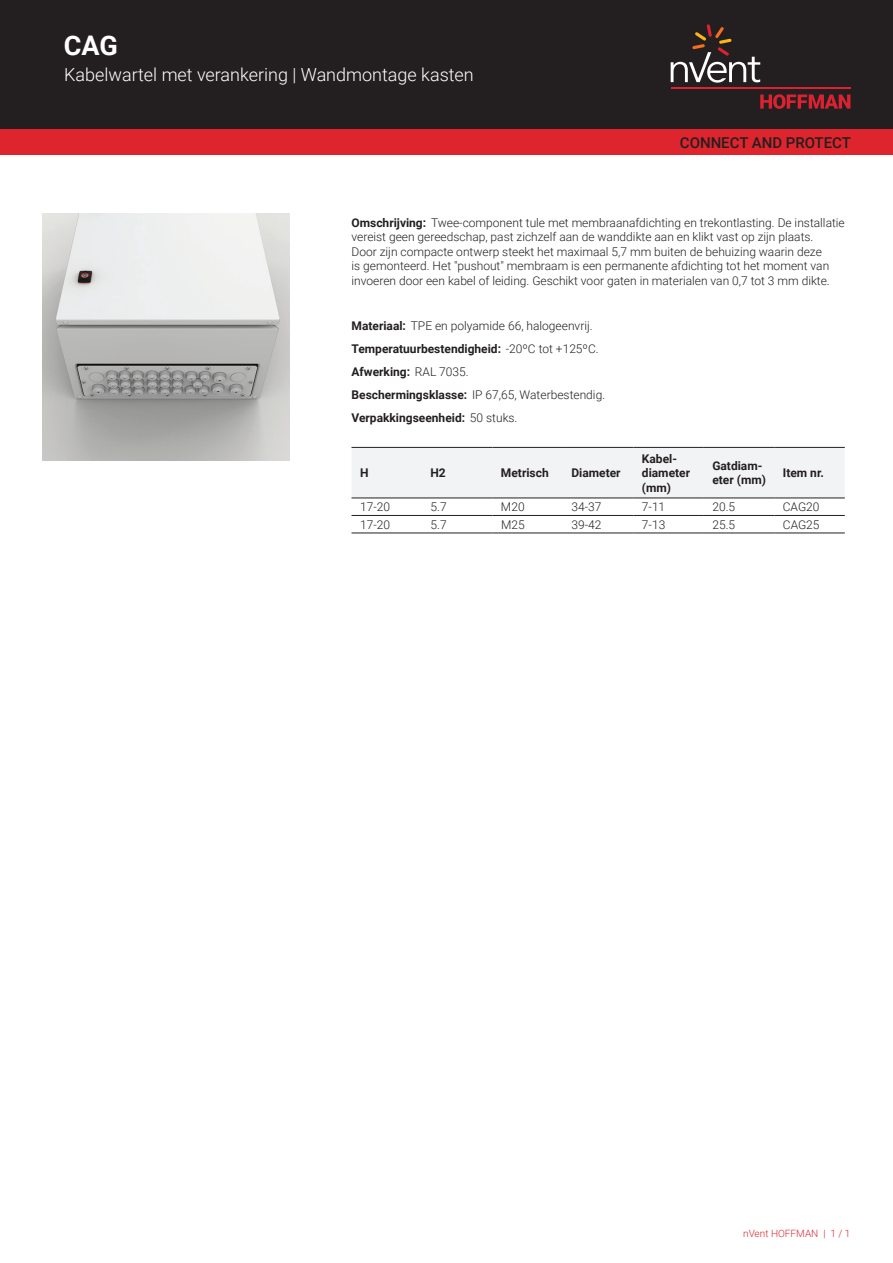
<style>
.page{position:relative;width:893px;height:1263px;background:#fff}
.page>*{position:absolute;margin:0;border:0;box-sizing:border-box;transform-origin:0 0}
.t1{font:700 27px "Roboto";color:#fff}
.t2{font:300 18px "Roboto";color:#fff}
.t3{font:500 15px "Roboto";color:#231f20}
.t4{font:300 12px/14.4px "Roboto";color:#231f20}
.t5{font:700 12px/14.4px "Roboto";color:#231f20}
.t6{font:300 10.05px "Roboto";color:#de252e}
.s1{font-weight:700}
</style>
<div class="page">
<div style="left:0;top:0;width:893px;height:129px;background:#231f20"></div>
<svg style="left:760px;top:94px;width:90px;height:15px"></svg>
<hr style="left:671px;top:88px;width:179px;height:1px;background:#db2230">
<svg style="left:671px;top:24px;width:89px;height:59px"></svg>
<div style="left:0;top:129px;width:893px;height:26px;background:#de252e"></div>
<div style="left:351px;top:448px;width:494px;height:50px;background:#f2f3f4"></div>
<hr style="left:351px;top:447px;width:71px;height:1px;background:#231f20">
<hr style="left:422px;top:447px;width:70px;height:1px;background:#231f20">
<hr style="left:492px;top:447px;width:71px;height:1px;background:#231f20">
<hr style="left:563px;top:447px;width:70px;height:1px;background:#231f20">
<hr style="left:633px;top:447px;width:71px;height:1px;background:#231f20">
<hr style="left:704px;top:447px;width:70px;height:1px;background:#231f20">
<hr style="left:774px;top:447px;width:71px;height:1px;background:#231f20">
<hr style="left:351px;top:515px;width:71px;height:1px;background:#231f20">
<hr style="left:422px;top:515px;width:70px;height:1px;background:#231f20">
<hr style="left:492px;top:515px;width:71px;height:1px;background:#231f20">
<hr style="left:563px;top:515px;width:70px;height:1px;background:#231f20">
<hr style="left:633px;top:515px;width:71px;height:1px;background:#231f20">
<hr style="left:704px;top:515px;width:70px;height:1px;background:#231f20">
<hr style="left:774px;top:515px;width:71px;height:1px;background:#231f20">
<hr style="left:351px;top:533px;width:71px;height:1px;background:#231f20">
<hr style="left:422px;top:533px;width:70px;height:1px;background:#231f20">
<hr style="left:492px;top:533px;width:71px;height:1px;background:#231f20">
<hr style="left:563px;top:533px;width:70px;height:1px;background:#231f20">
<hr style="left:633px;top:533px;width:71px;height:1px;background:#231f20">
<hr style="left:704px;top:533px;width:70px;height:1px;background:#231f20">
<hr style="left:774px;top:533px;width:71px;height:1px;background:#231f20">
<hr style="left:351px;top:498px;width:71px;height:1px;background:#231f20">
<hr style="left:422px;top:498px;width:70px;height:1px;background:#231f20">
<hr style="left:492px;top:498px;width:71px;height:1px;background:#231f20">
<hr style="left:563px;top:498px;width:70px;height:1px;background:#231f20">
<hr style="left:633px;top:498px;width:71px;height:1px;background:#231f20">
<hr style="left:704px;top:498px;width:70px;height:1px;background:#231f20">
<hr style="left:774px;top:498px;width:71px;height:1px;background:#231f20">
<img style="left:43px;top:213px;width:246px;height:247px">
<h1 class="t1" style="left:64px;top:27px;width:55px">CAG</h1>
<h2 class="t2" style="left:64px;top:62px;width:411px">Kabelwartel met verankering | Wandmontage kasten</h2>
<p class="t3" style="left:680px;top:132px;width:173px">CONNECT AND PROTECT</p>
<p class="t4" style="left:351px;top:215px;width:495px"><span class="s1">Omschrijving:</span> Twee-component tule met membraanafdichting en trekontlasting. De installatie vereist geen gereedschap, past zichzelf aan de wanddikte aan en klikt vast op zijn plaats.<br>Door zijn compacte ontwerp steekt het maximaal 5,7 mm buiten de behuizing waarin deze<br>is gemonteerd. Het "pushout" membraam is een permanente afdichting tot het moment van invoeren door een kabel of leiding. Geschikt voor gaten in materialen van 0,7 tot 3 mm dikte.</p>
<p class="t4" style="left:351px;top:314px;width:255px;line-height:23px"><span class="s1">Materiaal:</span> TPE en polyamide 66, halogeenvrij.<br><span class="s1">Temperatuurbestendigheid:</span> -20ºC tot +125ºC.<br><span class="s1">Afwerking:</span> RAL 7035.<br><span class="s1">Beschermingsklasse:</span> IP 67,65, Waterbestendig.<br><span class="s1">Verpakkingseenheid:</span> 50 stuks.</p>
<p class="t5" style="left:360px;top:465px;width:10px">H</p>
<p class="t5" style="left:430px;top:465px;width:17px">H2</p>
<p class="t5" style="left:501px;top:465px;width:49px">Metrisch</p>
<p class="t5" style="left:571px;top:465px;width:51px">Diameter</p>
<p class="t5" style="left:642px;top:451px;width:50px">Kabel&shy;diameter (mm)</p>
<p class="t5" style="left:712px;top:458px;width:55px">Gatdiam&shy;eter (mm)</p>
<p class="t5" style="left:783px;top:465px;width:42px">Item nr.</p>
<p class="t4" style="left:360px;top:499px;width:32px">17-20</p>
<p class="t4" style="left:430px;top:499px;width:18px">5.7</p>
<p class="t4" style="left:501px;top:499px;width:25px">M20</p>
<p class="t4" style="left:571px;top:499px;width:32px">34-37</p>
<p class="t4" style="left:642px;top:499px;width:25px">7-11</p>
<p class="t4" style="left:712px;top:499px;width:24px">20.5</p>
<p class="t4" style="left:783px;top:499px;width:38px">CAG20</p>
<p class="t4" style="left:360px;top:517px;width:32px">17-20</p>
<p class="t4" style="left:430px;top:517px;width:18px">5.7</p>
<p class="t4" style="left:501px;top:517px;width:25px">M25</p>
<p class="t4" style="left:571px;top:517px;width:32px">39-42</p>
<p class="t4" style="left:642px;top:517px;width:25px">7-13</p>
<p class="t4" style="left:712px;top:517px;width:24px">25.5</p>
<p class="t4" style="left:783px;top:517px;width:38px">CAG25</p>
<p class="t6" style="left:743px;top:1226px;width:109px">nVent HOFFMAN | 1 / 1</p>
</div>
